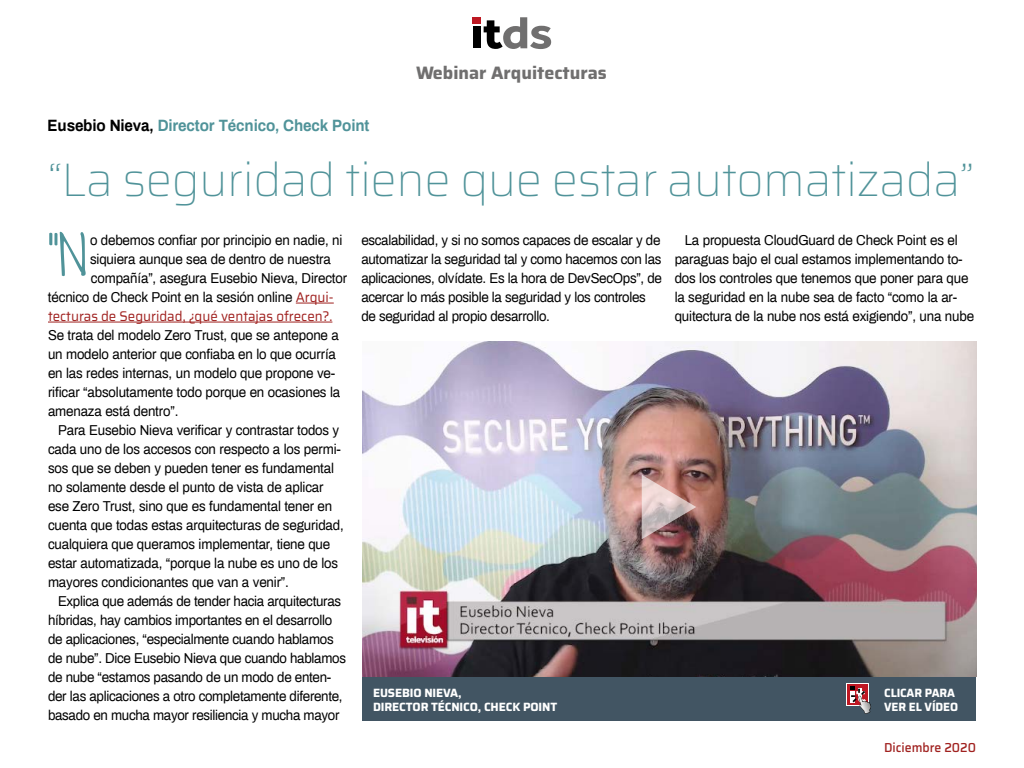
<style>
.page{position:relative;width:1024px;height:768px;background:#fff}
.page>*{position:absolute;margin:0;border:0;box-sizing:border-box;transform-origin:0 0}
.t1{font:100 47px "Saira";letter-spacing:-.01em;color:#509399}
.t2{font:700 18px "Saira";color:#706f6f}
.t3{font:700 16px "Archivo";letter-spacing:-.01em;color:#509399;scale:.95 1}
.t4{font:14px/19px "Archivo";letter-spacing:-.01em;color:#000;scale:.95 1}
.t5{font:14px "Saira";color:#a0211f;scale:.95 1}
.t6{font:500 13px "Saira";color:#a0211f;scale:.95 1}
.t7{font:700 12px/14.4px "Saira";letter-spacing:-.01em;color:#fff}
.t8{font:700 12px/14.4px "Saira";letter-spacing:-.01em;color:#fff;scale:.95 1}
.s1{color:#000}
.s2{font-family:"Saira";color:#a0211f}
</style>
<div class="page">
<div style="left:473px;top:17px;width:8px;height:6px;background:#bd1822"></div>
<div style="left:473px;top:26px;width:8px;height:22px;background:#000"></div>
<svg style="left:484px;top:17px;width:67px;height:32px"></svg>
<div style="left:362px;top:678px;width:614px;height:43px;background:#425563"></div>
<img style="left:362px;top:342px;width:614px;height:334px">
<svg style="left:642px;top:475px;width:54px;height:64px;background:#b3918f"></svg>
<svg style="left:847px;top:683px;width:22px;height:23px"></svg>
<svg style="left:848px;top:684px;width:20px;height:21px"></svg>
<svg style="left:851px;top:686px;width:20px;height:28px"></svg>
<hr style="left:296px;top:303px;width:38px;height:1px;background:#a0211f">
<hr style="left:48px;top:322px;width:284px;height:1px;background:#a0211f">
<svg style="left:49px;top:232px;width:37px;height:44px"></svg>
<p class="t2" style="left:416px;top:59px;width:192px">Webinar Arquitecturas</p>
<p class="t3" style="left:48px;top:114px;width:341px"><span class="s1">Eusebio Nieva,</span> Director Técnico, Check Point</p>
<h1 class="t1" style="left:48px;top:145px;width:928px">“La seguridad tiene que estar automatizada”</h1>
<p class="t4" style="left:90px;top:230px;width:267px">o debemos confiar por principio en nadie, ni</p>
<p class="t4" style="left:90px;top:249px;width:255px">siquiera aunque sea de dentro de nuestra</p>
<p class="t4" style="left:91px;top:268px;width:271px">compañía”, asegura Eusebio Nieva, Director</p>
<p class="t4" style="left:48px;top:287px;width:302px">técnico de Check Point en la sesión online <span class="s2">Arqui-</span></p>
<p class="t5" style="left:48px;top:306px;width:301px">tecturas de Seguridad, ¿qué ventajas ofrecen?.</p>
<p class="t4" style="left:48px;top:325px;width:309px">Se trata del modelo Zero Trust, que se antepone a un modelo anterior que confiaba en lo que ocurría en las redes internas, un modelo que propone ve&shy;rificar “absolutamente todo porque en ocasiones la amenaza está dentro”.</p>
<p class="t4" style="left:48px;top:420px;width:313px;text-indent:10px">Para Eusebio Nieva verificar y contrastar todos y cada uno de los accesos con respecto a los permi&shy;sos que se deben y pueden tener es fundamental no solamente desde el punto de vista de aplicar ese Zero Trust, sino que es fundamental tener en cuenta que todas estas arquitecturas de seguridad, cualquiera que queramos implementar, tiene que estar automatizada, “porque la nube es uno de los mayores condicionantes que van a venir”.</p>
<p class="t4" style="left:48px;top:591px;width:315px;text-indent:10px">Explica que además de tender hacia arquitecturas híbridas, hay cambios importantes en el desarrollo de aplicaciones, “especialmente cuando hablamos de nube”. Dice Eusebio Nieva que cuando hablamos de nube “estamos pasando de un modo de enten&shy;der las aplicaciones a otro completamente diferente, basado en mucha mayor resiliencia y mucha mayor</p>
<p class="t4" style="left:361px;top:230px;width:318px">escalabilidad, y si no somos capaces de escalar y de automatizar la seguridad tal y como hacemos con las aplicaciones, olvídate. Es la hora de DevSecOps”, de acercar lo más posible la seguridad y los controles de seguridad al propio desarrollo.</p>
<p class="t4" style="left:675px;top:230px;width:317px;text-indent:10px">La propuesta CloudGuard de Check Point es el paraguas bajo el cual estamos implementando to&shy;dos los controles que tenemos que poner para que la seguridad en la nube sea de facto “como la ar&shy;quitectura de la nube nos está exigiendo”, una nube</p>
<p class="t7" style="left:373px;top:686px;width:186px">EUSEBIO NIEVA,<br>DIRECTOR TÉCNICO, CHECK POINT</p>
<p class="t8" style="left:884px;top:686px;width:79px">CLICAR PARA<br>VER EL VÍDEO</p>
<p class="t6" style="left:884px;top:738px;width:98px">Diciembre 2020</p>
</div>
